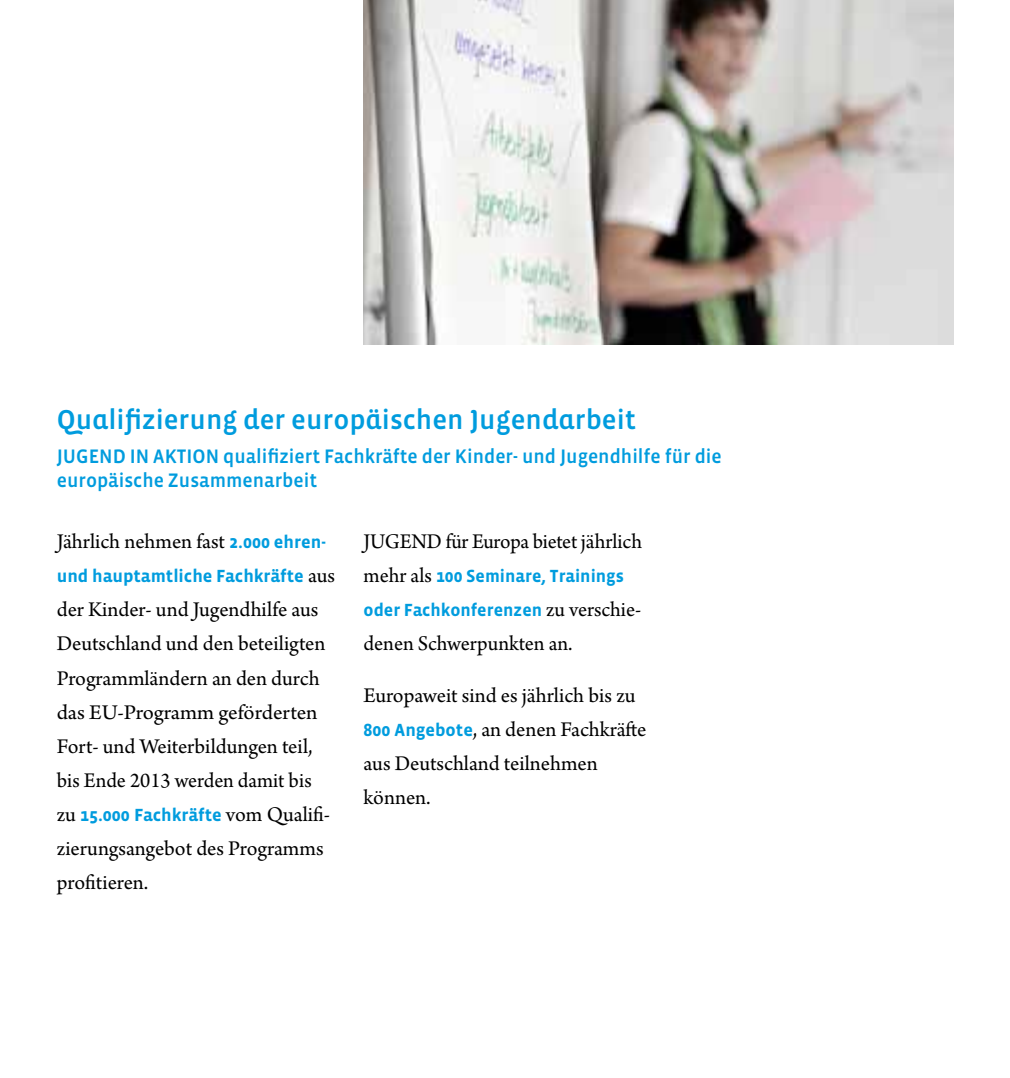
<style>
.page{position:relative;width:1010px;height:1078px;background:#fff}
.page>*{position:absolute;margin:0;border:0;box-sizing:border-box;transform-origin:0 0}
.t1{font:28px "Vista Sans Alt Med";color:#009cde}
.t2{font:22px/34px "Arno Pro";color:#000}
.t3{font:20px/24px "Vista Sans Med";color:#009cde}
.t4{font:700 18px/34px "Vista Sans";color:#009cde}
.s1{font-family:"Vista Sans";font-weight:700;font-size:18px;color:#009cde}
.s2{font-family:"Arno Pro";font-weight:400;font-size:22px;color:#000}
</style>
<div class="page">
<img style="left:363px;top:0;width:589px;height:344px">
<p class="t1" style="left:57px;top:405px;width:580px">Qualifizierung der europäischen Jugendarbeit</p>
<p class="t3" style="left:57px;top:445px;width:666px">JUGEND IN AKTION qualifiziert Fachkräfte der Kinder- und Jugendhilfe für die europäische Zusammenarbeit</p>
<p class="t2" style="left:57px;top:526px;width:270px">Jährlich nehmen fast <span class="s1">2.000 ehren-</span></p>
<p class="t4" style="left:57px;top:559px;width:280px">und hauptamtliche Fachkräfte <span class="s2">aus</span></p>
<p class="t2" style="left:57px;top:594px;width:270px">der Kinder- und Jugendhilfe aus<br>Deutschland und den beteiligten<br>Programmländern an den durch das EU-Programm geförderten<br>Fort- und Weiterbildungen teil, bis Ende 2013 werden damit bis</p>
<p class="t4" style="left:57px;top:797px;width:275px"><span class="s2">zu</span> 15.000 Fachkräfte <span class="s2">vom Qualifi-</span></p>
<p class="t2" style="left:57px;top:832px;width:268px">zierungsangebot des Programms profitieren.</p>
<p class="t2" style="left:363px;top:526px;width:280px">JUGEND für Europa bietet jährlich</p>
<p class="t4" style="left:363px;top:559px;width:279px"><span class="s2">mehr als</span> 100 Seminare, Trainings oder Fachkonferenzen <span class="s2">zu verschie-</span></p>
<p class="t2" style="left:363px;top:628px;width:210px">denen Schwerpunkten an.</p>
<p class="t2" style="left:363px;top:679px;width:284px">Europaweit sind es jährlich bis zu<br><span class="s1">800 Angebote</span>, an denen Fachkräfte aus Deutschland teilnehmen können.</p>
</div>
